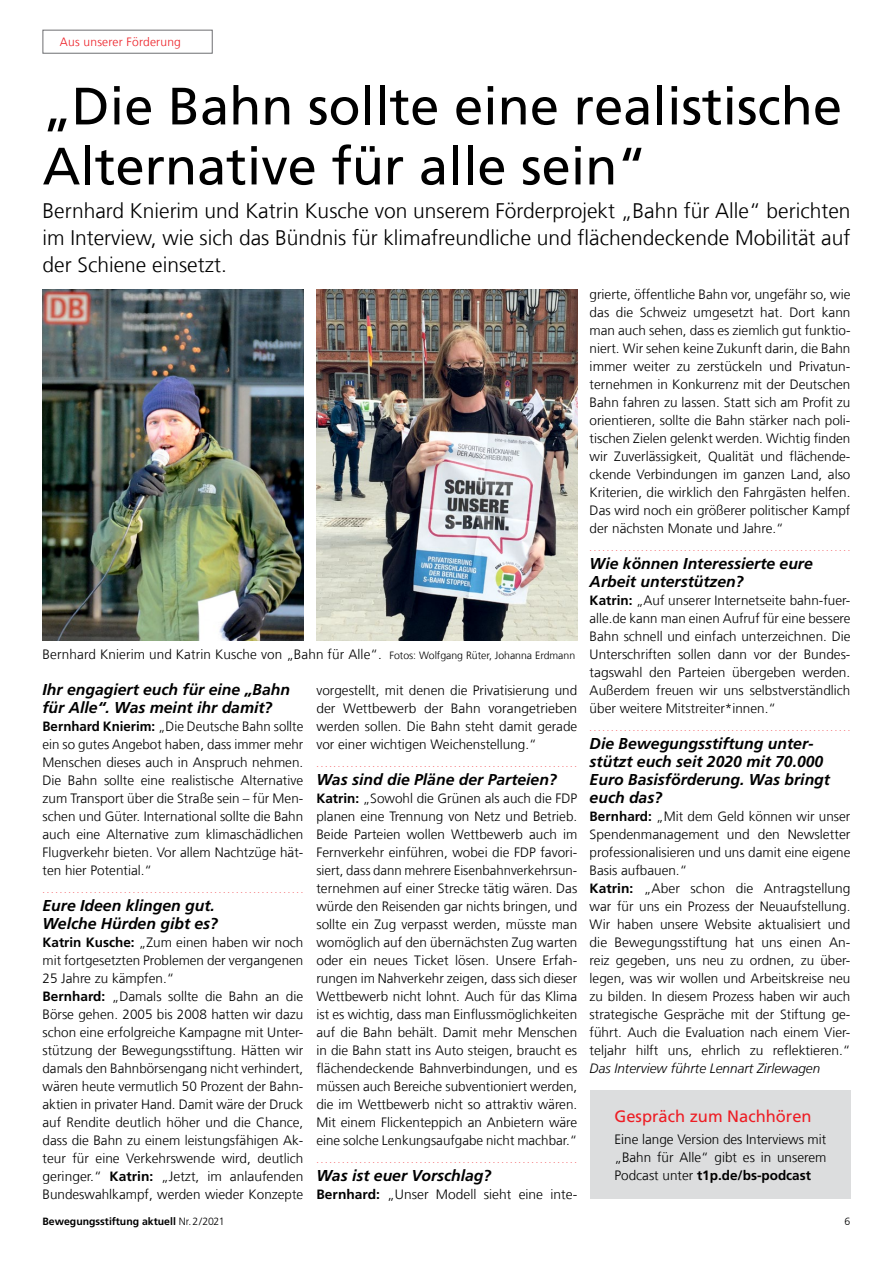
<style>
.page{position:relative;width:893px;height:1263px;background:#fff}
.page>*{position:absolute;margin:0;border:0;box-sizing:border-box;transform-origin:0 0}
.t1{font:52.5px/60px "Frutiger LT Com";color:#000}
.t2{font:300 21px/27px "Frutiger LT Com";color:#000;text-align:justify}
.t3{font:16.5px "Frutiger LT Com";color:#ed1d24}
.t4{font:italic 700 15.75px/18px "Frutiger LT Com";color:#000}
.t5{font:300 13.5px/18px "Frutiger LT Com";color:#000;text-align:justify}
.t6{font:italic 300 13.5px "Frutiger LT Com";color:#000}
.t7{font:300 12px "Frutiger LT Com";letter-spacing:.02em;color:#ed1d24}
.t8{font:700 10.5px "Frutiger LT Com";color:#000}
.t9{font:300 10.5px "Frutiger LT Com";color:#000}
.t10{font:300 9px "Frutiger LT Com";color:#ed1d24}
.s1{font-weight:700}
.s2{font-size:10.5px}
.s3{font-weight:300}
</style>
<div class="page">
<img style="left:43px;top:289px;width:260px;height:352px">
<div style="left:43px;top:30px;width:170px;height:24px;border:1px solid #6d6e71"></div>
<div style="left:590px;top:1091px;width:260px;height:108px;background:#dcddde"></div>
<img style="left:316px;top:289px;width:261px;height:352px">
<p class="t7" style="left:60px;top:35px;width:123px">Aus unserer Förderung</p>
<h1 class="t1" style="left:43px;top:76px;width:801px">„Die Bahn sollte eine realistische<br>Alternative für alle sein“</h1>
<h2 class="t2" style="left:43px;top:197px;width:809px">Bernhard Knierim und Katrin Kusche von unserem Förderprojekt „Bahn für Alle“ berichten im Interview, wie sich das Bündnis für klimafreundliche und flächendeckende Mobilität auf der Schiene einsetzt.</h2>
<p class="t5" style="left:590px;top:285px;width:262px">grierte, öffentliche Bahn vor, ungefähr so, wie das die Schweiz umgesetzt hat. Dort kann man auch sehen, dass es ziemlich gut funktio&shy;niert. Wir sehen keine Zukunft darin, die Bahn immer weiter zu zerstückeln und Privatun&shy;ternehmen in Konkurrenz mit der Deutschen Bahn fahren zu lassen. Statt sich am Profit zu orientieren, sollte die Bahn stärker nach poli&shy;tischen Zielen gelenkt werden. Wichtig finden wir Zuverlässigkeit, Qualität und flächende&shy;ckende Verbindungen im ganzen Land, also Kriterien, die wirklich den Fahrgästen helfen.<br>Das wird noch ein größerer politischer Kampf der nächsten Monate und Jahre.“</p>
<p class="t10" style="left:590px;top:542px;width:262px">.............................................................</p>
<p class="t4" style="left:590px;top:554px;width:225px">Wie können Interessierte eure<br>Arbeit unterstützen?</p>
<p class="t5" style="left:590px;top:591px;width:262px"><span class="s1">Katrin:</span> „Auf unserer Internetseite bahn-fuer&shy;alle.de kann man einen Aufruf für eine bessere Bahn schnell und einfach unterzeichnen. Die Unterschriften sollen dann vor der Bundes&shy;tagswahl den Parteien übergeben werden.<br>Außerdem freuen wir uns selbstverständlich über weitere Mitstreiter*innen.“</p>
<p class="t10" style="left:590px;top:722px;width:262px">.............................................................</p>
<p class="t4" style="left:590px;top:734px;width:242px">Die Bewegungsstiftung unter&shy;stützt euch seit 2020 mit 70.000<br>Euro Basisförderung. Was bringt euch das?</p>
<p class="t5" style="left:590px;top:807px;width:262px;text-align:left"><span class="s1">Bernhard:</span> „Mit dem Geld können wir unser Spendenmanagement und den Newsletter professionalisieren und uns damit eine eigene Basis aufbauen.“<br><span class="s1">Katrin:</span> „Aber schon die Antragstellung war für uns ein Prozess der Neuaufstellung.<br>Wir haben unsere Website aktualisiert und die Bewegungsstiftung hat uns einen An&shy;reiz gegeben, uns neu zu ordnen, zu über&shy;legen, was wir wollen und Arbeitskreise neu zu bilden. In diesem Prozess haben wir auch strategische Gespräche mit der Stiftung ge&shy;führt. Auch die Evaluation nach einem Vier&shy;teljahr hilft uns, ehrlich zu reflektieren.“</p>
<p class="t6" style="left:590px;top:1060px;width:232px">Das Interview führte Lennart Zirlewagen</p>
<p class="t3" style="left:614px;top:1106px;width:199px">Gespräch zum Nachhören</p>
<p class="t5" style="left:614px;top:1131px;width:213px">Eine lange Version des Interviews mit „Bahn für Alle“ gibt es in unserem Podcast unter <span class="s1">t1p.de/bs-podcast</span></p>
<p class="t5" style="left:43px;top:645px;width:534px">Bernhard Knierim und Katrin Kusche von „Bahn für Alle“. <span class="s2">Fotos: Wolfgang Rüter, Johanna Erdmann</span></p>
<p class="t4" style="left:43px;top:680px;width:249px">Ihr engagiert euch für eine „Bahn für Alle“. Was meint ihr damit?</p>
<p class="t5" style="left:43px;top:717px;width:262px"><span class="s1">Bernhard Knierim:</span> „Die Deutsche Bahn sollte ein so gutes Angebot haben, dass immer mehr Menschen dieses auch in Anspruch nehmen.<br>Die Bahn sollte eine realistische Alternative zum Transport über die Straße sein – für Men&shy;schen und Güter. International sollte die Bahn auch eine Alternative zum klimaschädlichen Flugverkehr bieten. Vor allem Nachtzüge hät&shy;ten hier Potential.“</p>
<p class="t10" style="left:43px;top:884px;width:262px">.............................................................</p>
<p class="t4" style="left:43px;top:896px;width:177px">Eure Ideen klingen gut.<br>Welche Hürden gibt es?</p>
<p class="t5" style="left:43px;top:933px;width:262px;text-align:left"><span class="s1">Katrin Kusche:</span> „Zum einen haben wir noch mit fortgesetzten Problemen der vergangenen 25 Jahre zu kämpfen.“<br><span class="s1">Bernhard:</span> „Damals sollte die Bahn an die Börse gehen. 2005 bis 2008 hatten wir dazu schon eine erfolgreiche Kampagne mit Unter&shy;stützung der Bewegungsstiftung. Hätten wir damals den Bahnbörsengang nicht verhindert, wären heute vermutlich 50 Prozent der Bahn&shy;aktien in privater Hand. Damit wäre der Druck auf Rendite deutlich höher und die Chance, dass die Bahn zu einem leistungsfähigen Ak&shy;teur für eine Verkehrswende wird, deutlich geringer.“ <span class="s1">Katrin:</span> „Jetzt, im anlaufenden Bundeswahlkampf, werden wieder Konzepte</p>
<p class="t5" style="left:316px;top:681px;width:262px">vorgestellt, mit denen die Privatisierung und der Wettbewerb der Bahn vorangetrieben werden sollen. Die Bahn steht damit gerade vor einer wichtigen Weichenstellung.“</p>
<p class="t10" style="left:316px;top:758px;width:262px">.............................................................</p>
<p class="t4" style="left:316px;top:770px;width:242px">Was sind die Pläne der Parteien?</p>
<p class="t5" style="left:316px;top:789px;width:262px"><span class="s1">Katrin:</span> „Sowohl die Grünen als auch die FDP planen eine Trennung von Netz und Betrieb.<br>Beide Parteien wollen Wettbewerb auch im Fernverkehr einführen, wobei die FDP favori&shy;siert, dass dann mehrere Eisenbahnverkehrsun&shy;ternehmen auf einer Strecke tätig wären. Das würde den Reisenden gar nichts bringen, und sollte ein Zug verpasst werden, müsste man womöglich auf den übernächsten Zug warten oder ein neues Ticket lösen. Unsere Erfah&shy;rungen im Nahverkehr zeigen, dass sich dieser Wettbewerb nicht lohnt. Auch für das Klima ist es wichtig, dass man Einflussmöglichkeiten auf die Bahn behält. Damit mehr Menschen in die Bahn statt ins Auto steigen, braucht es flächendeckende Bahnverbindungen, und es müssen auch Bereiche subventioniert werden, die im Wettbewerb nicht so attraktiv wären.<br>Mit einem Flickenteppich an Anbietern wäre eine solche Lenkungsaufgabe nicht machbar.“</p>
<p class="t10" style="left:316px;top:1154px;width:262px">.............................................................</p>
<p class="t4" style="left:316px;top:1166px;width:177px">Was ist euer Vorschlag?</p>
<p class="t5" style="left:316px;top:1185px;width:262px"><span class="s1">Bernhard:</span> „Unser Modell sieht eine inte-</p>
<p class="t8" style="left:43px;top:1215px;width:184px">Bewegungsstiftung aktuell <span class="s3">Nr. 2/2021</span></p>
<p class="t9" style="left:845px;top:1215px;width:7px">6</p>
</div>
